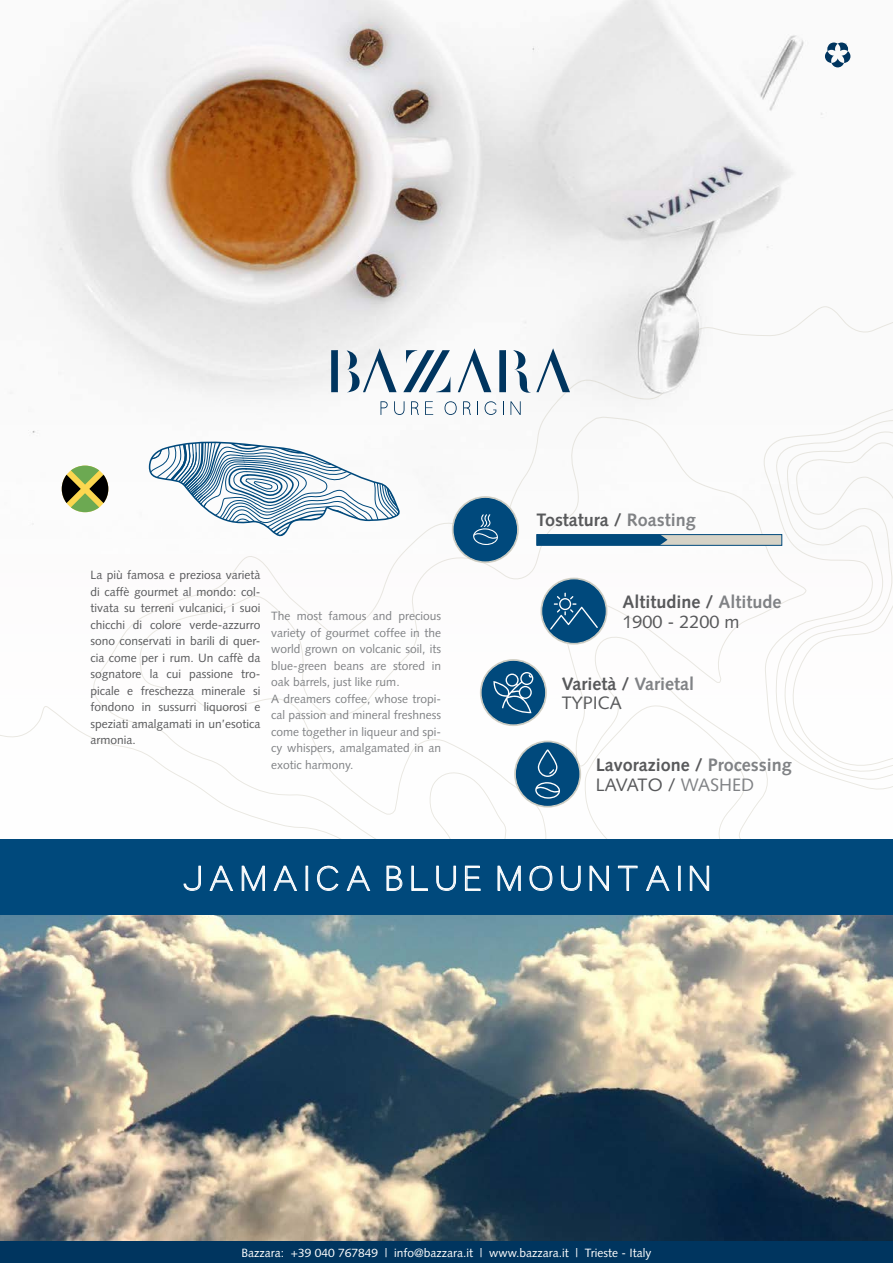
<style>
.page{position:relative;width:893px;height:1263px;background:#fff}
.page>*{position:absolute;margin:0;border:0;box-sizing:border-box;transform-origin:0 0}
.t1{font:39px "Quaver Sans";color:#fff}
.t2{font:700 18px/19.5px "Syntax";color:#58595b}
.t3{font:12px/16.5px "Syntax";color:#58595b;text-align:justify}
.t4{font:12px/16.5px "Syntax";color:#808285}
.t5{font:12px "Syntax";color:#fff}
.s1{color:#808285}
.s2{font-weight:400}
.s3{font-weight:400;color:#808285}
</style>
<div class="page">
<img style="left:0;top:915px;width:893px;height:327px">
<div style="left:0;top:839px;width:893px;height:76px;background:#00497c"></div>
<svg style="left:184px;top:866px;width:17px;height:25px"></svg>
<svg style="left:210px;top:866px;width:23px;height:25px"></svg>
<svg style="left:242px;top:866px;width:23px;height:25px"></svg>
<svg style="left:273px;top:866px;width:24px;height:25px"></svg>
<div style="left:306px;top:866px;width:2px;height:25px;border:1px solid #fff"></div>
<svg style="left:317px;top:866px;width:21px;height:25px"></svg>
<svg style="left:347px;top:866px;width:23px;height:25px"></svg>
<svg style="left:387px;top:866px;width:15px;height:25px"></svg>
<svg style="left:411px;top:866px;width:17px;height:25px"></svg>
<svg style="left:436px;top:866px;width:20px;height:25px"></svg>
<svg style="left:465px;top:866px;width:16px;height:25px"></svg>
<svg style="left:498px;top:866px;width:23px;height:25px"></svg>
<svg style="left:530px;top:866px;width:22px;height:25px"></svg>
<svg style="left:561px;top:866px;width:20px;height:25px"></svg>
<svg style="left:590px;top:866px;width:19px;height:25px"></svg>
<svg style="left:618px;top:866px;width:20px;height:25px"></svg>
<svg style="left:646px;top:866px;width:24px;height:25px"></svg>
<div style="left:678px;top:866px;width:2px;height:25px;border:1px solid #fff"></div>
<svg style="left:690px;top:866px;width:19px;height:25px"></svg>
<div style="left:0;top:1242px;width:893px;height:21px;background:#00355f"></div>
<div style="left:0;top:0;width:893px;height:846px;background:#fefdfd"></div>
<img style="left:10px;top:0;width:883px;height:553px">
<div style="left:481px;top:660px;width:65px;height:65px;background:#00497c;border-radius:50%"></div>
<div style="left:481px;top:660px;width:65px;height:65px;border:1px solid #d5d2c6;border-radius:50%"></div>
<svg style="left:541px;top:578px;width:66px;height:66px;background:#205e87"></svg>
<div style="left:542px;top:579px;width:64px;height:64px;border:1px solid #d5d2c6;border-radius:50%"></div>
<div style="left:453px;top:497px;width:65px;height:65px;background:#00497c;border-radius:50%"></div>
<div style="left:453px;top:497px;width:65px;height:65px;border:1px solid #d5d2c6;border-radius:50%"></div>
<div style="left:515px;top:741px;width:65px;height:66px;background:#00497c;border-radius:50%"></div>
<div style="left:515px;top:742px;width:65px;height:64px;border:1px solid #d5d2c6;border-radius:50%"></div>
<svg style="left:493px;top:672px;width:40px;height:41px"></svg>
<svg style="left:550px;top:593px;width:48px;height:37px;background:#1b5c89"></svg>
<svg style="left:535px;top:749px;width:25px;height:50px"></svg>
<svg style="left:148px;top:437px;width:252px;height:102px"></svg>
<div style="left:537px;top:534px;width:245px;height:11px;background:#d5d2c6;border:1px solid #00497c"></div>
<svg style="left:537px;top:534px;width:130px;height:11px"></svg>
<svg style="left:473px;top:514px;width:25px;height:31px"></svg>
<svg style="left:380px;top:401px;width:8px;height:14px"></svg>
<svg style="left:394px;top:401px;width:10px;height:14px"></svg>
<svg style="left:411px;top:401px;width:8px;height:14px"></svg>
<svg style="left:425px;top:401px;width:8px;height:14px"></svg>
<svg style="left:445px;top:401px;width:12px;height:14px"></svg>
<svg style="left:463px;top:401px;width:8px;height:14px"></svg>
<svg style="left:477px;top:401px;width:1px;height:14px"></svg>
<svg style="left:485px;top:401px;width:11px;height:14px"></svg>
<svg style="left:503px;top:401px;width:1px;height:14px"></svg>
<svg style="left:510px;top:401px;width:11px;height:14px"></svg>
<svg style="left:403px;top:350px;width:47px;height:42px"></svg>
<svg style="left:331px;top:350px;width:7px;height:42px"></svg>
<svg style="left:499px;top:350px;width:7px;height:42px"></svg>
<svg style="left:458px;top:348px;width:33px;height:44px"></svg>
<svg style="left:346px;top:348px;width:51px;height:44px"></svg>
<svg style="left:513px;top:348px;width:57px;height:45px"></svg>
<svg style="left:62px;top:466px;width:46px;height:46px"></svg>
<p class="t3" style="left:90px;top:567px;width:172px">La più famosa e preziosa varietà di caffè gourmet al mondo: col&shy;tivata su terreni vulcanici, i suoi chicchi di colore verde-azzurro sono conservati in barili di quer&shy;cia come per i rum. Un caffè da sognatore la cui passione tro&shy;picale e freschezza minerale si fondono in sussurri liquorosi e speziati amalgamati in un’esotica armonia.</p>
<p class="t4" style="left:271px;top:608px;width:172px">The most famous and precious variety of gourmet coffee in the world grown on volcanic soil, its blue-green beans are stored in oak barrels, just like rum.<br>A dreamers coffee, whose tropi&shy;cal passion and mineral freshness come together in liqueur and spi&shy;cy whispers, amalgamated in an exotic harmony.</p>
<h2 class="t2" style="left:537px;top:510px;width:161px">Tostatura / <span class="s1">Roasting</span></h2>
<h2 class="t2" style="left:622px;top:592px;width:161px">Altitudine / <span class="s1">Altitude<br></span><span class="s2">1900 - 2200 m</span></h2>
<h2 class="t2" style="left:562px;top:674px;width:134px">Varietà / <span class="s1">Varietal<br></span><span class="s2">TYPICA</span></h2>
<h2 class="t2" style="left:596px;top:755px;width:197px">Lavorazione / <span class="s1">Processing<br></span><span class="s2">LAVATO /</span> <span class="s3">WASHED</span></h2>
<h1 class="t1" style="left:183px;top:859px;width:528px">J A M A I C A B L U E M O U N T A I N</h1>
<p class="t5" style="left:242px;top:1245px;width:411px">Bazzara: +39 040 767849 | info@bazzara.it | www.bazzara.it | Trieste - Italy</p>
</div>
